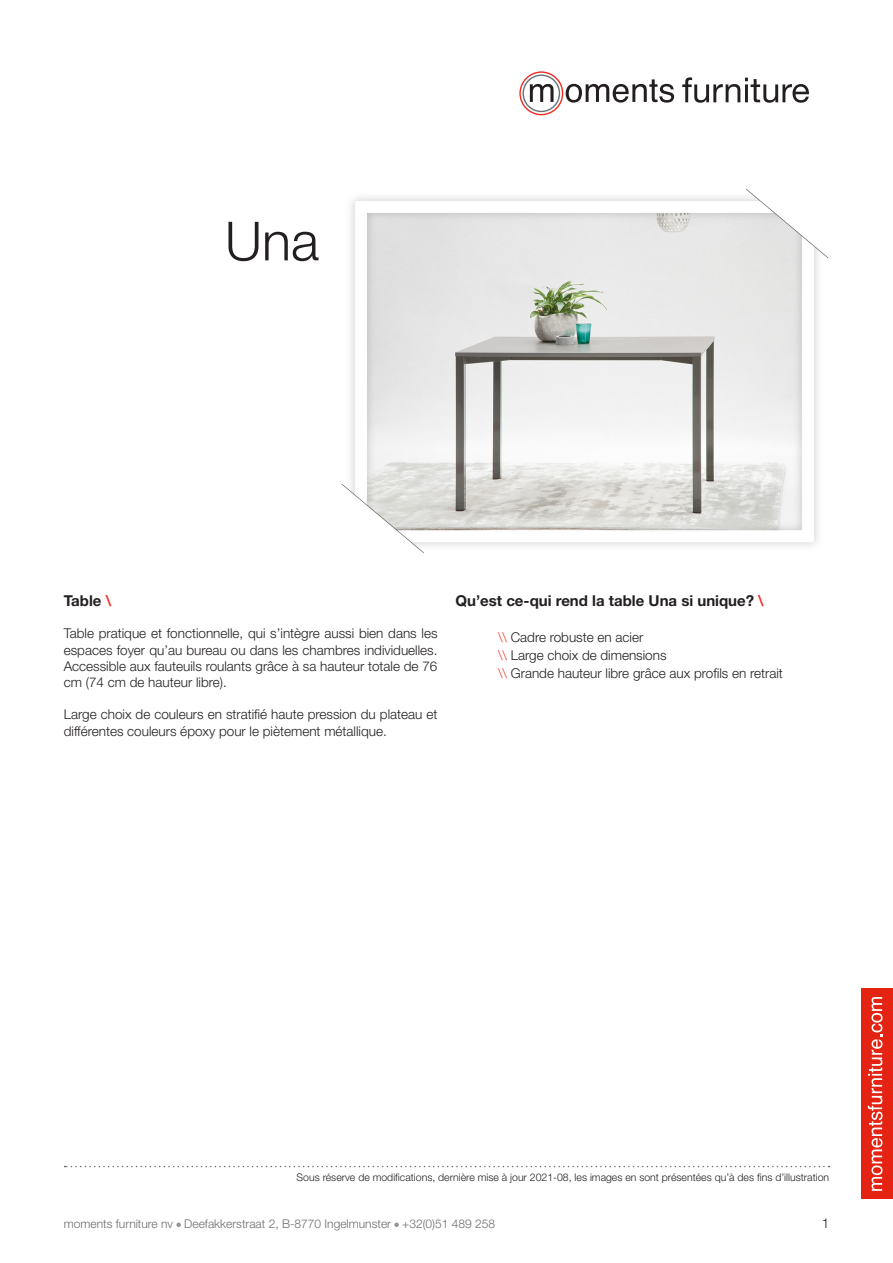
<style>
.page{position:relative;width:893px;height:1263px;background:#fff}
.page>*{position:absolute;margin:0;border:0;box-sizing:border-box;transform-origin:0 0}
.t1{font:300 54px "Helvetica Neue LT Std";color:#231f20}
.gewone_tekst{font:700 15px "Helvetica Neue LT Std";color:#231f20}
.Basis_9pt{font:300 13.5px/16.2px "Helvetica Neue LT Std";color:#231f20;text-align:justify}
.gewone_tekst-2{font:300 13.5px "Helvetica Neue LT Std";color:#231f20}
.t2{font:300 12px "Helvetica Neue LT Std";color:#6c6d70}
.t3{font:300 10.5px "Helvetica Neue LT Std";color:#231f20}
.s1{color:#ee2e22}
</style>
<div class="page">
<svg style="left:176px;top:1222px;width:5px;height:5px"></svg>
<svg style="left:394px;top:1222px;width:5px;height:5px"></svg>
<div style="left:861px;top:989px;width:32px;height:210px;background:#e42313"></div>
<svg style="left:868px;top:997px;width:14px;height:194px"></svg>
<svg style="left:65px;top:1166px;width:764px;height:1px"></svg>
<svg style="left:519px;top:71px;width:155px;height:44px"></svg>
<svg style="left:682px;top:77px;width:127px;height:26px"></svg>
<img style="left:341px;top:189px;width:488px;height:364px">
<h1 class="t1" style="left:225px;top:208px;width:96px">Una</h1>
<p class="gewone_tekst" style="left:64px;top:591px;width:49px">Table <span class="s1">\</span></p>
<p class="Basis_9pt" style="left:64px;top:625px;width:375px">Table pratique et fonctionnelle, qui s’intègre aussi bien dans les espaces foyer qu’au bureau ou dans les chambres individuelles.<br>Accessible aux fauteuils roulants grâce à sa hauteur totale de 76 cm (74 cm de hauteur libre).</p>
<p class="Basis_9pt" style="left:64px;top:706px;width:375px">Large choix de couleurs en stratifié haute pression du plateau et différentes couleurs époxy pour le piètement métallique.</p>
<p class="gewone_tekst" style="left:455px;top:591px;width:310px">Qu’est ce-qui rend la table Una si unique? <span class="s1">\</span></p>
<p class="gewone_tekst-2" style="left:498px;top:629px;width:147px"><span class="s1">\\</span> Cadre robuste en acier</p>
<p class="gewone_tekst-2" style="left:498px;top:647px;width:170px"><span class="s1">\\</span> Large choix de dimensions</p>
<p class="gewone_tekst-2" style="left:498px;top:665px;width:286px"><span class="s1">\\</span> Grande hauteur libre grâce aux profils en retrait</p>
<p class="t3" style="left:297px;top:1170px;width:534px">Sous réserve de modifications, dernière mise à jour 2021-08, les images en sont présentées qu’à des fins d’illustration</p>
<p class="t2" style="left:64px;top:1216px;width:433px">moments furniture nv Deefakkerstraat 2, B-8770 Ingelmunster +32(0)51 489 258</p>
<p class="Basis_9pt" style="left:822px;top:1214px;width:9px">1</p>
</div>
